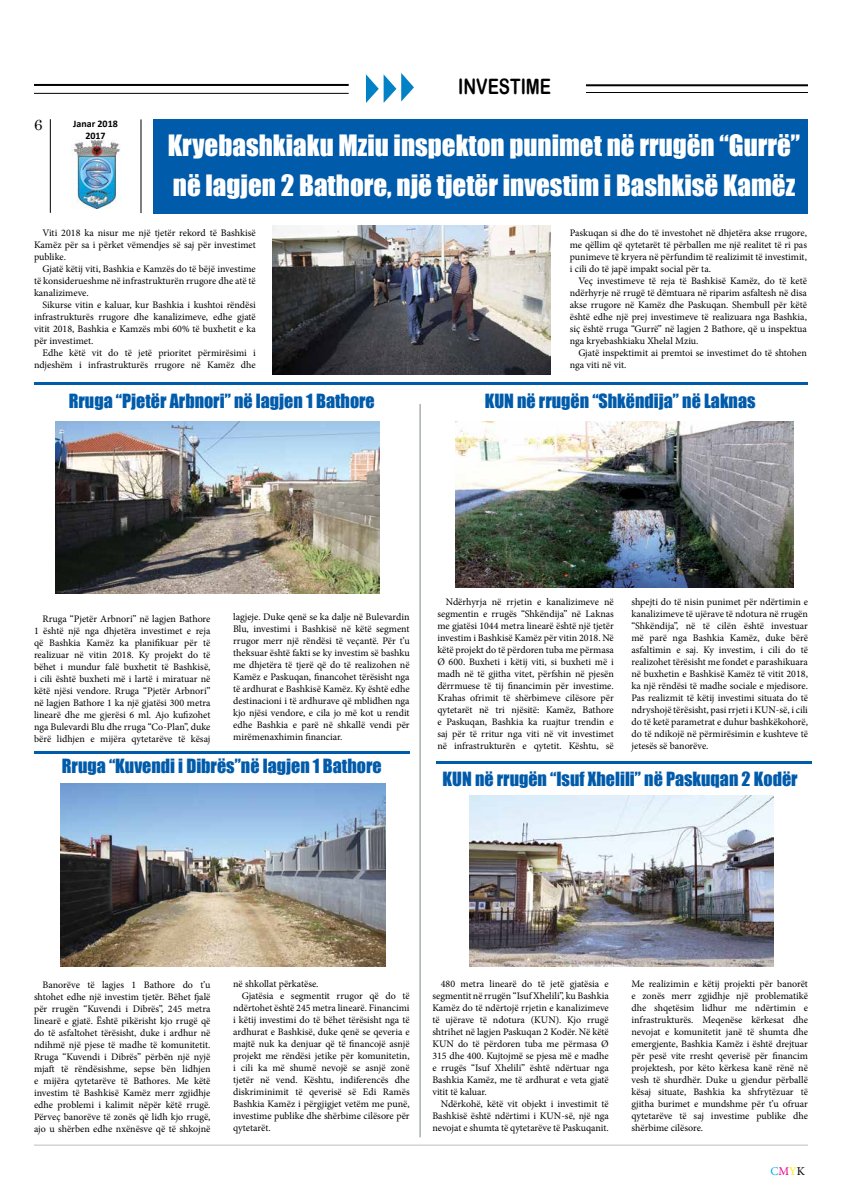
<style>
.page{position:relative;width:842px;height:1191px;background:#fff}
.page>*{position:absolute;margin:0;border:0;box-sizing:border-box;transform-origin:0 0}
.t1{font:27px/40px "Impact";color:#fff}
.t2{font:21.2px "Arial Rounded MT Bold";color:#000;scale:.79 1}
.t3{font:18px "Impact";color:#005baa}
.t4{font:15px "Century Schoolbook";color:#000}
.t5{font:12px "Minion Pro";color:#00aeef}
.t6{font:10px/12px "Minion Pro";color:#000;text-align:justify}
.t7{font:700 10px/12px "Calibri";color:#000;text-align:center}
.s1{color:#ec008c}
.s2{color:#fff200}
.s3{color:#000}
</style>
<div class="page">
<hr style="left:34px;top:84px;width:315px;height:2px;background:#000">
<hr style="left:34px;top:93px;width:315px;height:1px;background:#000">
<svg style="left:365px;top:72px;width:49px;height:31px"></svg>
<hr style="left:34px;top:1144px;width:774px;height:1px;background:#bcbec0">
<hr style="left:50px;top:119px;width:1px;height:94px;background:#000">
<hr style="left:140px;top:119px;width:1px;height:94px;background:#000">
<hr style="left:586px;top:92px;width:222px;height:1px;background:#000">
<img style="left:71px;top:139px;width:49px;height:69px">
<hr style="left:586px;top:84px;width:222px;height:2px;background:#000">
<div style="left:153px;top:119px;width:655px;height:95px;background:#005baa"></div>
<hr style="left:34px;top:382px;width:774px;height:3px;background:#005baa">
<hr style="left:34px;top:750px;width:376px;height:3px;background:#005baa">
<hr style="left:437px;top:761px;width:375px;height:2px;background:#005baa">
<img style="left:455px;top:422px;width:339px;height:165px">
<img style="left:61px;top:783px;width:325px;height:183px">
<img style="left:469px;top:796px;width:305px;height:170px">
<hr style="left:420px;top:404px;width:1px;height:733px;background:#7d868c">
<img style="left:273px;top:226px;width:278px;height:149px">
<img style="left:55px;top:422px;width:325px;height:171px">
<h3 class="t4" style="left:34px;top:112px;width:10px">6</h3>
<p class="t7" style="left:73px;top:118px;width:46px">Janar 2018<br>2017</p>
<h2 class="t2" style="left:458px;top:74px;width:119px">INVESTIME</h2>
<h1 class="t1" style="left:168px;top:125px;width:634px">Kryebashkiaku Mziu inspekton punimet në rrugën “Gurrë” në lagjen 2 Bathore, një tjetër investim i Bashkisë Kamëz</h1>
<p class="t6" style="left:34px;top:227px;width:223px;text-indent:8px">Viti 2018 ka nisur me një tjetër rekord të Bashkisë Kamëz për sa i përket vëmendjes së saj për investimet publike.</p>
<p class="t6" style="left:34px;top:263px;width:223px;text-indent:8px">Gjatë këtij viti, Bashkia e Kamzës do të bëjë investime të konsiderueshme në infrastrukturën rrugore dhe atë të kanalizimeve.</p>
<p class="t6" style="left:34px;top:299px;width:223px;text-indent:8px">Sikurse vitin e kaluar, kur Bashkia i kushtoi rëndësi infrastrukturës rrugore dhe kanalizimeve, edhe gjatë vitit 2018, Bashkia e Kamzës mbi 60% të buxhetit e ka për investimet.</p>
<p class="t6" style="left:34px;top:347px;width:223px;text-align:right">Edhe këtë vit do të jetë prioritet përmirësimi i ndjeshëm i infrastrukturës rrugore në Kamëz dhe</p>
<p class="t6" style="left:570px;top:227px;width:239px">Paskuqan si dhe do të investohet në dhjetëra akse rrugore, me qëllim që qytetarët të përballen me një realitet të ri pas punimeve të kryera në përfundim të realizimit të investimit, i cili do të japë impakt social për ta.</p>
<p class="t6" style="left:570px;top:275px;width:239px;text-indent:8px">Veç investimeve të reja të Bashkisë Kamëz, do të ketë ndërhyrje në rrugë të dëmtuara në riparim asfaltesh në disa akse rrugore në Kamëz dhe Paskuqan. Shembull për këtë është edhe një prej investimeve të realizuara nga Bashkia, siç është rruga “Gurrë” në lagjen 2 Bathore, që u inspektua nga kryebashkiaku Xhelal Mziu.</p>
<p class="t6" style="left:570px;top:347px;width:239px;text-indent:8px">Gjatë inspektimit ai premtoi se investimet do të shtohen nga viti në vit.</p>
<h3 class="t3" style="left:69px;top:387px;width:307px">Rruga “Pjetër Arbnori” në lagjen 1 Bathore</h3>
<h3 class="t3" style="left:485px;top:387px;width:272px">KUN në rrugën “Shkëndija” në Laknas</h3>
<p class="t6" style="left:34px;top:613px;width:178px;text-indent:8px">Rruga “Pjetër Arbnori” në lagjen Bathore 1 është një nga dhjetëra investimet e reja që Bashkia Kamëz ka planifikuar për të realizuar në vitin 2018. Ky projekt do të bëhet i mundur falë buxhetit të Bashkisë, i cili është buxheti më i lartë i miratuar në këtë njësi vendore. Rruga “Pjetër Arbnori” në lagjen Bathore 1 ka një gjatësi 300 metra linearë dhe me gjerësi 6 ml. Ajo kufizohet nga Bulevardi Blu dhe rruga “Co-Plan”, duke bërë lidhjen e mijëra qytetarëve të kësaj</p>
<p class="t6" style="left:233px;top:611px;width:178px">lagjeje. Duke qenë se ka dalje në Bulevardin Blu, investimi i Bashkisë në këtë segment rrugor merr një rëndësi të veçantë. Për t’u theksuar është fakti se ky investim së bashku me dhjetëra të tjerë që do të realizohen në Kamëz e Paskuqan, financohet tërësisht nga të ardhurat e Bashkisë Kamëz. Ky është edhe destinacioni i të ardhurave që mblidhen nga kjo njësi vendore, e cila jo më kot u rendit edhe Bashkia e parë në shkallë vendi për mirëmenaxhimin financiar.</p>
<h3 class="t3" style="left:62px;top:752px;width:321px">Rruga “Kuvendi i Dibrës”në lagjen 1 Bathore</h3>
<p class="t6" style="left:437px;top:595px;width:178px;text-indent:8px">Ndërhyrja në rrjetin e kanalizimeve në segmentin e rrugës “Shkëndija” në Laknas me gjatësi 1044 metra linearë është një tjetër investim i Bashkisë Kamëz për vitin 2018. Në këtë projekt do të përdoren tuba me përmasa Ø 600. Buxheti i këtij viti, si buxheti më i madh në të gjitha vitet, përfshin në pjesën dërrmuese të tij financimin për investime.<br>Krahas ofrimit të shërbimeve cilësore për qytetarët në tri njësitë: Kamëz, Bathore e Paskuqan, Bashkia ka ruajtur trendin e saj për të rritur nga viti në vit investimet në infrastrukturën e qytetit. Kështu, së</p>
<p class="t6" style="left:631px;top:595px;width:178px">shpejti do të nisin punimet për ndërtimin e kanalizimeve të ujërave të ndotura në rrugën “Shkëndija”, në të cilën është investuar më parë nga Bashkia Kamëz, duke bërë asfaltimin e saj. Ky investim, i cili do të realizohet tërësisht me fondet e parashikuara në buxhetin e Bashkisë Kamëz të vitit 2018, ka një rëndësi të madhe sociale e mjedisore.<br>Pas realizmit të këtij investimi situata do të ndryshojë tërësisht, pasi rrjeti i KUN-së, i cili do të ketë parametrat e duhur bashkëkohorë, do të ndikojë në përmirësimin e kushteve të jetesës së banorëve.</p>
<h3 class="t3" style="left:443px;top:765px;width:357px">KUN në rrugën “Isuf Xhelili” në Paskuqan 2 Kodër</h3>
<p class="t6" style="left:34px;top:978px;width:178px;text-indent:8px">Banorëve të lagjes 1 Bathore do t’u shtohet edhe një investim tjetër. Bëhet fjalë për rrugën “Kuvendi i Dibrës”, 245 metra linearë e gjatë. Është pikërisht kjo rrugë që do të asfaltohet tërësisht, duke i ardhur në ndihmë një pjese të madhe të komunitetit.<br>Rruga “Kuvendi i Dibrës” përbën një nyjë mjaft të rëndësishme, sepse bën lidhjen e mijëra qytetarëve të Bathores. Me këtë investim të Bashkisë Kamëz merr zgjidhje edhe problemi i kalimit nëpër këtë rrugë.<br>Përveç banorëve të zonës që lidh kjo rrugë, ajo u shërben edhe nxënësve që të shkojnë</p>
<p class="t6" style="left:233px;top:978px;width:87px">në shkollat përkatëse.</p>
<p class="t6" style="left:242px;top:990px;width:169px">Gjatësia e segmentit rrugor që do të</p>
<p class="t6" style="left:233px;top:1002px;width:178px">ndërtohet është 245 metra linearë. Financimi</p>
<p class="t6" style="left:233px;top:1014px;width:178px">i këtij investimi do të bëhet tërësisht nga të</p>
<p class="t6" style="left:233px;top:1026px;width:178px">ardhurat e Bashkisë, duke qenë se qeveria e</p>
<p class="t6" style="left:233px;top:1038px;width:178px">majtë nuk ka denjuar që të financojë asnjë</p>
<p class="t6" style="left:233px;top:1050px;width:178px">projekt me rëndësi jetike për komunitetin,</p>
<p class="t6" style="left:233px;top:1062px;width:178px">i cili ka më shumë nevojë se asnjë zonë</p>
<p class="t6" style="left:233px;top:1074px;width:178px">tjetër në vend. Kështu, indiferencës dhe</p>
<p class="t6" style="left:233px;top:1086px;width:178px">diskriminimit të qeverisë së Edi Ramës</p>
<p class="t6" style="left:233px;top:1098px;width:178px">Bashkia Kamëz i përgjigjet vetëm me punë,</p>
<p class="t6" style="left:233px;top:1110px;width:178px">investime publike dhe shërbime cilësore për</p>
<p class="t6" style="left:233px;top:1122px;width:39px">qytetarët.</p>
<p class="t6" style="left:432px;top:978px;width:178px;text-indent:8px">480 metra linearë do të jetë gjatësia e segmentit në rrugën “Isuf Xhelili”, ku Bashkia Kamëz do të ndërtojë rrjetin e kanalizimeve të ujërave të ndotura (KUN). Kjo rrugë shtrihet në lagjen Paskuqan 2 Kodër. Në këtë KUN do të përdoren tuba me përmasa Ø 315 dhe 400. Kujtojmë se pjesa më e madhe e rrugës “Isuf Xhelili” është ndërtuar nga Bashkia Kamëz, me të ardhurat e veta gjatë vitit të kaluar.</p>
<p class="t6" style="left:432px;top:1098px;width:178px;text-indent:8px">Ndërkohë, këtë vit objekt i investimit të Bashkisë është ndërtimi i KUN-së, një nga nevojat e shumta të qytetarëve të Paskuqanit.</p>
<p class="t6" style="left:631px;top:977px;width:178px">Me realizimin e këtij projekti për banorët e zonës merr zgjidhje një problematikë dhe shqetësim lidhur me ndërtimin e infrastrukturës. Meqenëse kërkesat dhe nevojat e komunitetit janë të shumta dhe emergjente, Bashkia Kamëz i është drejtuar për pesë vite rresht qeverisë për financim projektesh, por këto kërkesa kanë rënë në vesh të shurdhër. Duke u gjendur përballë kësaj situate, Bashkia ka shfrytëzuar të gjitha burimet e mundshme për t’u ofruar qytetarëve të saj investime publike dhe shërbime cilësore.</p>
<p class="t5" style="left:770px;top:1163px;width:36px">C<span class="s1">M</span><span class="s2">Y</span><span class="s3">K</span></p>
</div>
